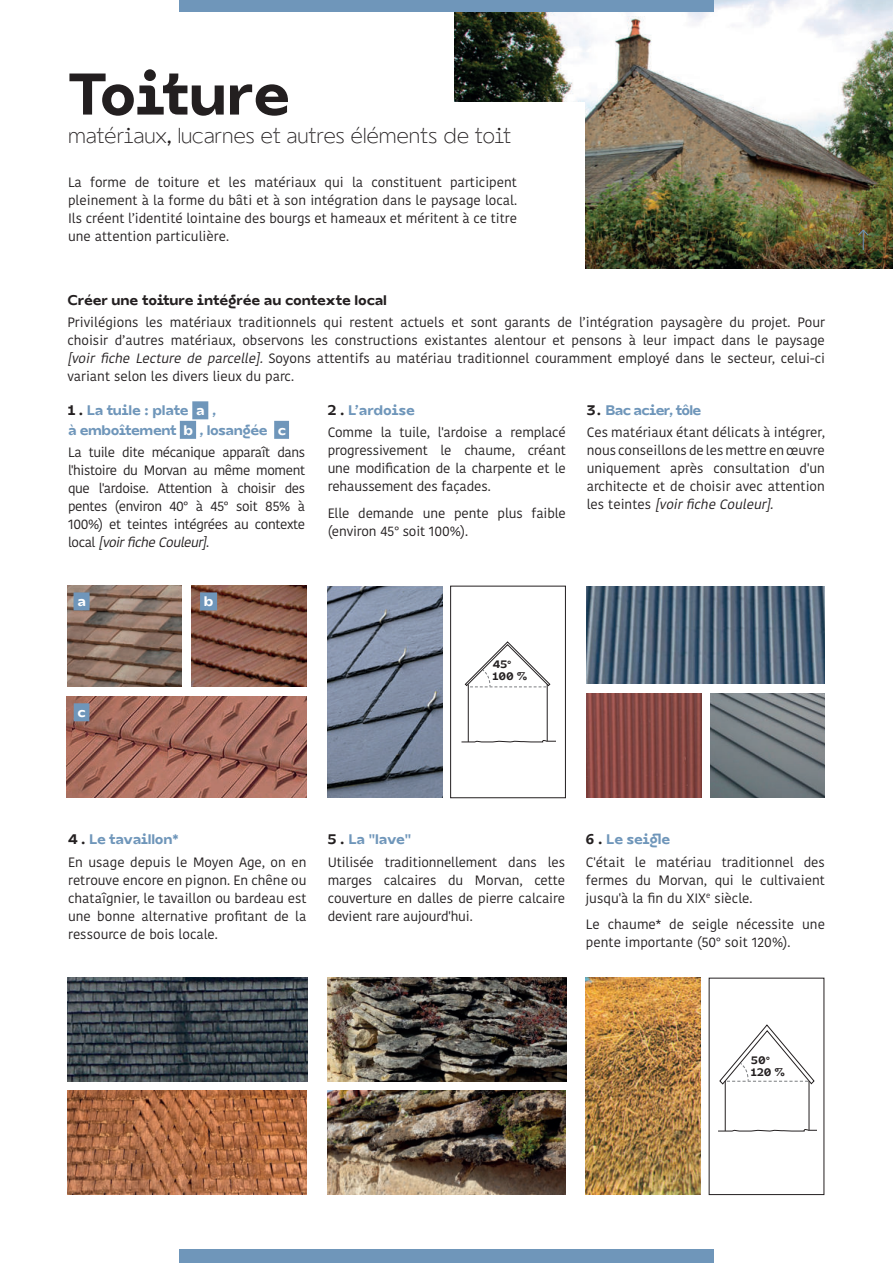
<style>
.page{position:relative;width:893px;height:1263px;background:#fff}
.page>*{position:absolute;margin:0;border:0;box-sizing:border-box;transform-origin:0 0}
.t1{font:700 57px "TG Praktikal Trials";letter-spacing:-.005em;color:#231f20}
.t2{font:200 21px "TG Praktikal Trials";color:#231f20}
.t3{font:13.5px/18px "Kohinoor Bangla";color:#231f20;text-align:justify}
.t4{font:700 13.5px/19.5px "TG Praktikal Trials";letter-spacing:-.015em;color:#6f96ba}
.t5{font:700 13.5px "TG Praktikal Trials";color:#231f20}
.t6{font:700 13.5px "TG Praktikal Trials";letter-spacing:-.04em;color:#6f96ba}
.t7{font:700 13.5px "TG Praktikal Trials";color:#fff}
.t8{font:700 10.5px/12px "TG Praktikal Trials";color:#231f20}
.s1{font-style:italic}
.s2{color:#231f20}
.s3{color:#fff}
</style>
<div class="page">
<div style="left:179px;top:1249px;width:535px;height:14px;background:#6f96ba"></div>
<img style="left:455px;top:0;width:438px;height:268px">
<img style="left:68px;top:978px;width:239px;height:103px">
<svg style="left:857px;top:229px;width:12px;height:21px"></svg>
<img style="left:327px;top:978px;width:239px;height:103px">
<img style="left:67px;top:697px;width:240px;height:101px">
<img style="left:67px;top:585px;width:115px;height:102px">
<img style="left:192px;top:585px;width:114px;height:102px">
<div style="left:192px;top:401px;width:16px;height:18px;background:#6f96ba"></div>
<div style="left:180px;top:421px;width:16px;height:18px;background:#6f96ba"></div>
<div style="left:274px;top:421px;width:15px;height:18px;background:#6f96ba"></div>
<div style="left:74px;top:592px;width:16px;height:18px;background:#6f96ba"></div>
<div style="left:74px;top:703px;width:15px;height:18px;background:#6f96ba"></div>
<div style="left:200px;top:592px;width:17px;height:18px;background:#6f96ba"></div>
<img style="left:586px;top:978px;width:115px;height:217px">
<hr style="left:809px;top:1081px;width:1px;height:49px;background:#231f20">
<hr style="left:725px;top:1081px;width:1px;height:50px;background:#231f20">
<svg style="left:718px;top:1129px;width:98px;height:2px"></svg>
<svg style="left:719px;top:1024px;width:95px;height:60px"></svg>
<img style="left:328px;top:586px;width:115px;height:211px">
<div style="left:450px;top:586px;width:116px;height:212px;border:1px solid #231f20"></div>
<hr style="left:547px;top:684px;width:1px;height:57px;background:#231f20">
<hr style="left:468px;top:684px;width:1px;height:58px;background:#231f20">
<svg style="left:461px;top:740px;width:94px;height:2px"></svg>
<svg style="left:465px;top:641px;width:85px;height:46px"></svg>
<img style="left:327px;top:1090px;width:239px;height:105px">
<img style="left:68px;top:1090px;width:238px;height:105px">
<img style="left:587px;top:586px;width:238px;height:98px">
<img style="left:587px;top:693px;width:114px;height:104px">
<img style="left:711px;top:693px;width:114px;height:104px">
<div style="left:34px;top:102px;width:551px;height:175px;background:#fff"></div>
<div style="left:179px;top:0;width:535px;height:12px;background:#6f96ba"></div>
<hr style="left:0;top:302px;width:1px;height:342px;background:#6f96ba">
<h1 class="t1" style="left:68px;top:58px;width:223px">Toiture</h1>
<h2 class="t2" style="left:68px;top:126px;width:444px">matériaux, lucarnes et autres éléments de toit</h2>
<p class="t3" style="left:68px;top:174px;width:451px">La forme de toiture et les matériaux qui la constituent participent pleinement à la forme du bâti et à son intégration dans le paysage local.<br>Ils créent l’identité lointaine des bourgs et hameaux et méritent à ce titre une attention particulière.</p>
<p class="t5" style="left:67px;top:292px;width:321px">Créer une toiture intégrée au contexte local</p>
<p class="t3" style="left:67px;top:314px;width:759px">Privilégions les matériaux traditionnels qui restent actuels et sont garants de l’intégration paysagère du projet. Pour choisir d’autres matériaux, observons les constructions existantes alentour et pensons à leur impact dans le paysage <span class="s1">[voir fiche Lecture de parcelle].</span> Soyons attentifs au matériau traditionnel couramment employé dans le secteur, celui-ci variant selon les divers lieux du parc.</p>
<p class="t4" style="left:68px;top:401px;width:219px"><span class="s2">1 .</span> La tuile : plate <span class="s3">a</span> ,<br>à emboîtement <span class="s3">b</span> , losangée <span class="s3">c</span></p>
<p class="t3" style="left:68px;top:444px;width:239px">La tuile dite mécanique apparaît dans l'histoire du Morvan au même moment que l'ardoise. Attention à choisir des pentes (environ 40° à 45° soit 85% à 100%) et teintes intégrées au contexte l o c a l <span class="s1">[voirfiche Couleur]</span>.</p>
<p class="t7" style="left:77px;top:593px;width:10px">a</p>
<p class="t7" style="left:78px;top:704px;width:10px">c</p>
<p class="t7" style="left:204px;top:593px;width:11px">b</p>
<p class="t4" style="left:328px;top:401px;width:89px"><span class="s2">2 .</span> L’ardoise</p>
<p class="t3" style="left:328px;top:424px;width:240px">Comme la tuile, l'ardoise a remplacé progressivement le chaume, créant une modification de la charpente et le rehaussement des façades.</p>
<p class="t3" style="left:328px;top:505px;width:240px">Elle demande une pente plus faible (environ 45° soit 100%).</p>
<p class="t6" style="left:587px;top:402px;width:116px"><span class="s2">3 .</span> Bac acier, tôle</p>
<p class="t3" style="left:587px;top:424px;width:240px">Ces matériaux étant délicats à intégrer, nous conseillons de les mettre en œuvre uniquement après consultation d'un architecte et de choisir avec attention l e s t e i n t e s <span class="s1">[voir fiche Couleur].</span></p>
<p class="t8" style="left:493px;top:659px;width:36px">45°<br>100 %</p>
<p class="t4" style="left:68px;top:830px;width:113px"><span class="s2">4 .</span> Le tavaillon*</p>
<p class="t3" style="left:68px;top:854px;width:240px">En usage depuis le Moyen Age, on en retrouve encore en pignon. En chêne ou chataîgnier, le tavaillon ou bardeau est une bonne alternative profitant de la ressource de bois locale.</p>
<p class="t4" style="left:328px;top:830px;width:85px"><span class="s2">5 .</span> La "lave"</p>
<p class="t3" style="left:328px;top:854px;width:239px">Utilisée traditionnellement dans les marges calcaires du Morvan, cette couverture en dalles de pierre calcaire devient rare aujourd'hui.</p>
<p class="t4" style="left:586px;top:830px;width:86px"><span class="s2">6 .</span> Le seigle</p>
<p class="t3" style="left:586px;top:854px;width:241px">C'était le matériau traditionnel des fermes du Morvan, qui le cultivaient jusqu'à la fin du XIX<sup>e</sup> siècle.</p>
<p class="t3" style="left:586px;top:916px;width:241px">Le chaume* de seigle nécessite une pente importante (50° soit 120%).</p>
<p class="t8" style="left:751px;top:1055px;width:35px">50°<br>120 %</p>
</div>
